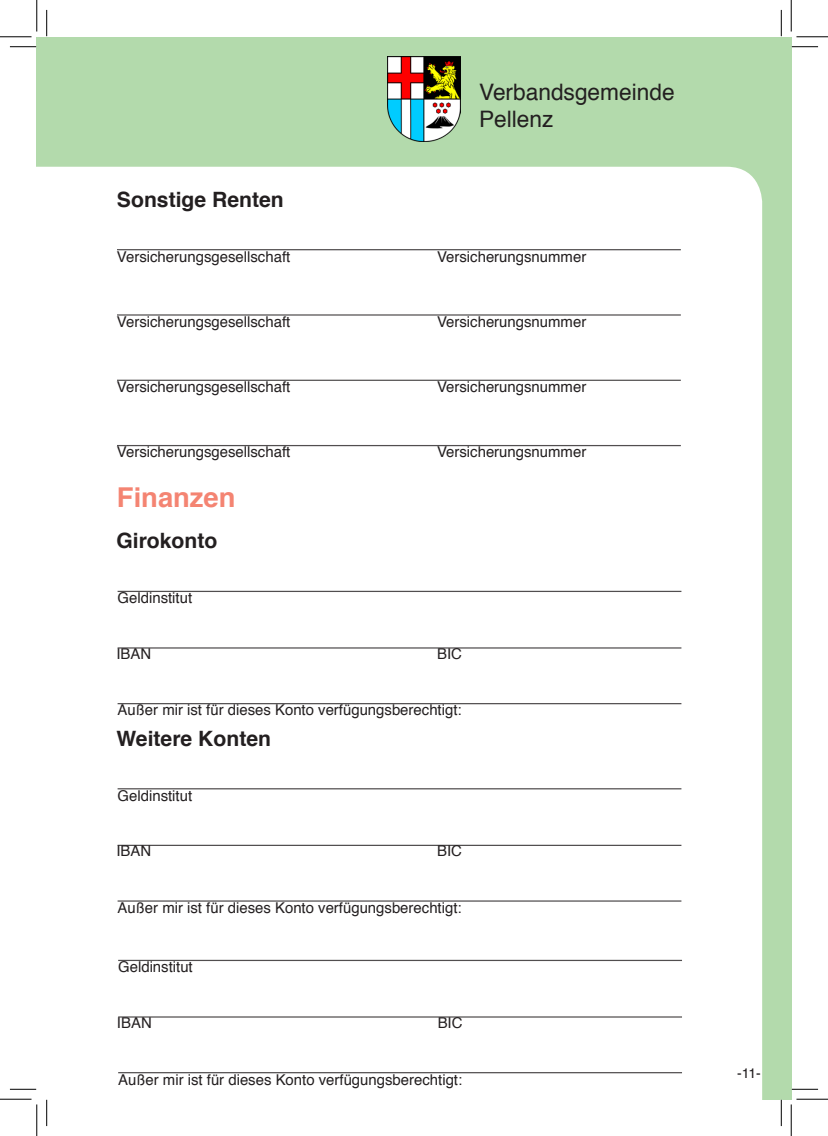
<style>
.page{position:relative;width:828px;height:1136px;background:#fff}
.page>*{position:absolute;margin:0;border:0;box-sizing:border-box;transform-origin:0 0}
.t1{font:700 27.3px "Helvetica";color:#f48472}
.t2{font:22.75px/27.3px "Helvetica";color:#231f20}
.t3{font:700 21.18px "Helvetica";color:#231f20}
.t4{font:14.88px "Helvetica";color:#231f20}
.t5{font:14px "Helvetica";color:#231f20}
</style>
<div class="page">
<div style="left:37px;top:37px;width:754px;height:1061px;background:#b3daac"></div>
<div style="left:37px;top:167px;width:725px;height:931px;background:#fff"></div>
<img style="left:388px;top:57px;width:72px;height:84px">
<hr style="left:117px;top:249px;width:563px;height:1px;background:#231f20">
<hr style="left:117px;top:314px;width:563px;height:1px;background:#231f20">
<hr style="left:117px;top:379px;width:563px;height:2px;background:#231f20">
<hr style="left:117px;top:445px;width:563px;height:1px;background:#231f20">
<hr style="left:118px;top:590px;width:563px;height:2px;background:#231f20">
<hr style="left:118px;top:647px;width:563px;height:1px;background:#231f20">
<hr style="left:118px;top:702px;width:563px;height:2px;background:#231f20">
<hr style="left:118px;top:788px;width:563px;height:1px;background:#231f20">
<hr style="left:118px;top:844px;width:563px;height:1px;background:#231f20">
<hr style="left:118px;top:900px;width:563px;height:1px;background:#231f20">
<hr style="left:118px;top:959px;width:564px;height:1px;background:#231f20">
<hr style="left:118px;top:1016px;width:564px;height:1px;background:#231f20">
<hr style="left:118px;top:1071px;width:564px;height:1px;background:#231f20">
<svg style="left:10px;top:46px;width:26px;height:1px"></svg>
<svg style="left:791px;top:46px;width:27px;height:1px"></svg>
<svg style="left:10px;top:1088px;width:26px;height:1px"></svg>
<svg style="left:791px;top:1088px;width:27px;height:1px"></svg>
<svg style="left:46px;top:10px;width:1px;height:26px"></svg>
<svg style="left:46px;top:1099px;width:1px;height:26px"></svg>
<svg style="left:781px;top:10px;width:1px;height:26px"></svg>
<svg style="left:781px;top:1099px;width:1px;height:26px"></svg>
<hr style="left:0;top:36px;width:32px;height:1px;background:#000">
<hr style="left:796px;top:36px;width:32px;height:1px;background:#000">
<hr style="left:0;top:1098px;width:32px;height:1px;background:#000">
<hr style="left:796px;top:1098px;width:32px;height:1px;background:#000">
<hr style="left:36px;top:0;width:1px;height:31px;background:#000">
<hr style="left:36px;top:1104px;width:1px;height:31px;background:#000">
<hr style="left:790px;top:0;width:1px;height:31px;background:#000">
<hr style="left:790px;top:1104px;width:1px;height:31px;background:#000">
<h3 class="t3" style="left:117px;top:182px;width:168px">Sonstige Renten</h3>
<h2 class="t2" style="left:479px;top:79px;width:197px">Verbandsgemeinde<br>Pellenz</h2>
<p class="t4" style="left:117px;top:245px;width:175px">Versicherungsgesellschaft</p>
<p class="t4" style="left:437px;top:245px;width:151px">Versicherungsnummer</p>
<p class="t4" style="left:117px;top:310px;width:175px">Versicherungsgesellschaft</p>
<p class="t4" style="left:437px;top:310px;width:151px">Versicherungsnummer</p>
<p class="t4" style="left:117px;top:375px;width:175px">Versicherungsgesellschaft</p>
<p class="t4" style="left:437px;top:375px;width:151px">Versicherungsnummer</p>
<p class="t4" style="left:117px;top:440px;width:175px">Versicherungsgesellschaft</p>
<p class="t4" style="left:437px;top:440px;width:151px">Versicherungsnummer</p>
<h1 class="t1" style="left:117px;top:475px;width:120px">Finanzen</h1>
<h3 class="t3" style="left:116px;top:523px;width:102px">Girokonto</h3>
<p class="t4" style="left:118px;top:586px;width:76px">Geldinstitut</p>
<p class="t4" style="left:116px;top:642px;width:36px">IBAN</p>
<p class="t4" style="left:437px;top:642px;width:26px">BIC</p>
<p class="t4" style="left:118px;top:698px;width:345px">Außer mir ist für dieses Konto verfügungsberechtigt:</p>
<h3 class="t3" style="left:116px;top:720px;width:156px">Weitere Konten</h3>
<p class="t4" style="left:118px;top:783px;width:76px">Geldinstitut</p>
<p class="t4" style="left:116px;top:839px;width:36px">IBAN</p>
<p class="t4" style="left:437px;top:839px;width:26px">BIC</p>
<p class="t4" style="left:118px;top:895px;width:345px">Außer mir ist für dieses Konto verfügungsberechtigt:</p>
<p class="t4" style="left:118px;top:955px;width:76px">Geldinstitut</p>
<p class="t4" style="left:117px;top:1010px;width:36px">IBAN</p>
<p class="t4" style="left:437px;top:1010px;width:26px">BIC</p>
<p class="t4" style="left:118px;top:1067px;width:345px">Außer mir ist für dieses Konto verfügungsberechtigt:</p>
<p class="t5" style="left:737px;top:1061px;width:25px">-11-</p>
</div>
